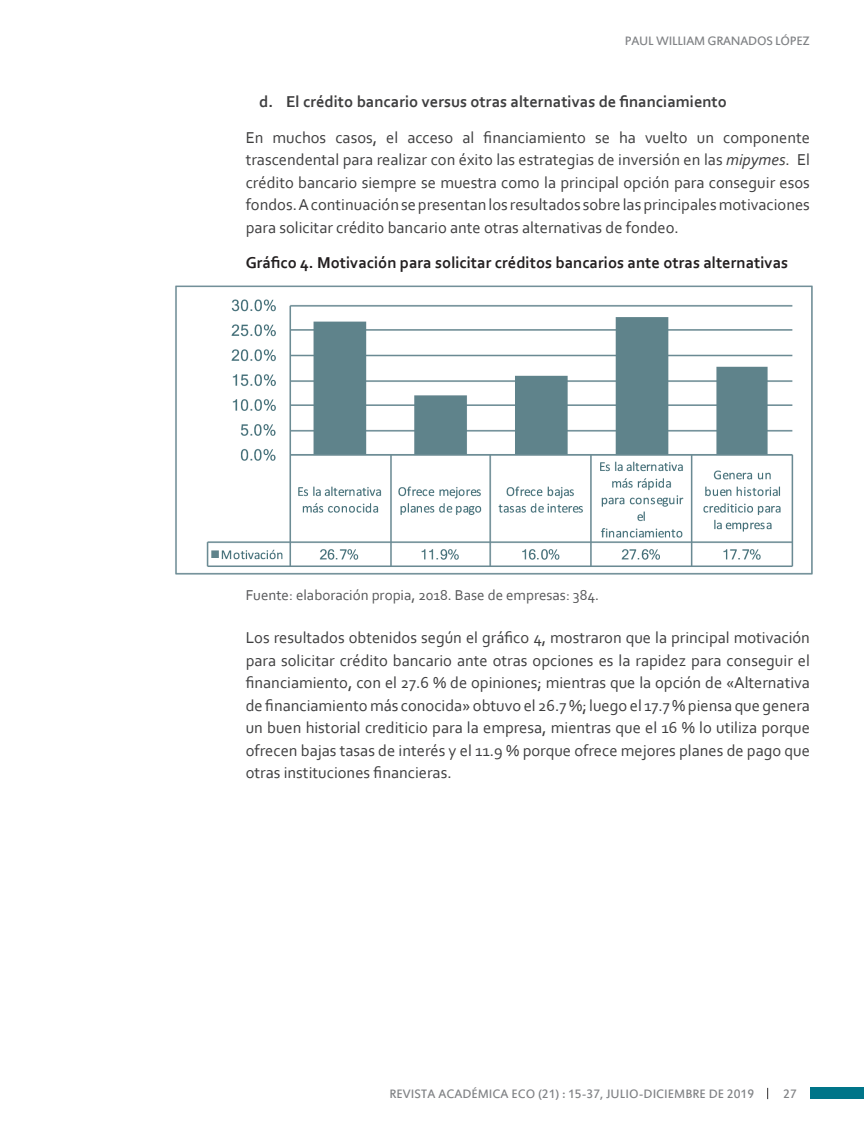
<style>
.page{position:relative;width:864px;height:1134px;background:#fff}
.page>*{position:absolute;margin:0;border:0;box-sizing:border-box;transform-origin:0 0}
.TEXTO{font:16.5px/22.5px "Corbel";color:#3e3e3f;text-align:justify}
.FIGURA_TITULO{font:700 16.5px "Corbel";color:#231f20}
.t1{font:700 16.5px "Corbel";color:#3e3e3f}
.FUENTE{font:15px "Corbel";color:#57585a}
.t2{font:13.5px "Estrangelo Edessa";color:#808285}
.t3{font:13.5px "Estrangelo Edessa";letter-spacing:-.02em;color:#808285}
.s1{font-style:italic}
</style>
<div class="page">
<div style="left:810px;top:1088px;width:54px;height:11px;background:#007589"></div>
<img style="left:175px;top:285px;width:638px;height:290px">
<p class="t3" style="left:625px;top:34px;width:187px">PAUL WILLIAM GRANADOS LÓPEZ</p>
<p class="t1" style="left:259px;top:91px;width:469px">d. El crédito bancario versus otras alternativas de financiamiento</p>
<p class="TEXTO" style="left:246px;top:126px;width:566px">En muchos casos, el acceso al financiamiento se ha vuelto un componente trascendental para realizar con éxito las estrategias de inversión en las <span class="s1">mipymes</span>. El crédito bancario siempre se muestra como la principal opción para conseguir esos fondos. A continuación se presentan los resultados sobre las principales motivaciones para solicitar crédito bancario ante otras alternativas de fondeo.</p>
<p class="FIGURA_TITULO" style="left:246px;top:252px;width:544px">Gráfico 4. Motivación para solicitar créditos bancarios ante otras alternativas</p>
<p class="FUENTE" style="left:246px;top:586px;width:355px">Fuente: elaboración propia, 2018. Base de empresas: 384.</p>
<p class="TEXTO" style="left:246px;top:626px;width:566px">Los resultados obtenidos según el gráfico 4, mostraron que la principal motivación para solicitar crédito bancario ante otras opciones es la rapidez para conseguir el financiamiento, con el 27.6 % de opiniones; mientras que la opción de «Alternativa de financiamiento más conocida» obtuvo el 26.7 %; luego el 17.7 % piensa que genera un buen historial crediticio para la empresa, mientras que el 16 % lo utiliza porque ofrecen bajas tasas de interés y el 11.9 % porque ofrece mejores planes de pago que otras instituciones financieras.</p>
<p class="t2" style="left:389px;top:1087px;width:366px">REVISTA ACADÉMICA ECO (21) : 15-37, JULIO-DICIEMBRE DE 2019</p>
<p class="t2" style="left:783px;top:1087px;width:15px">27</p>
</div>
